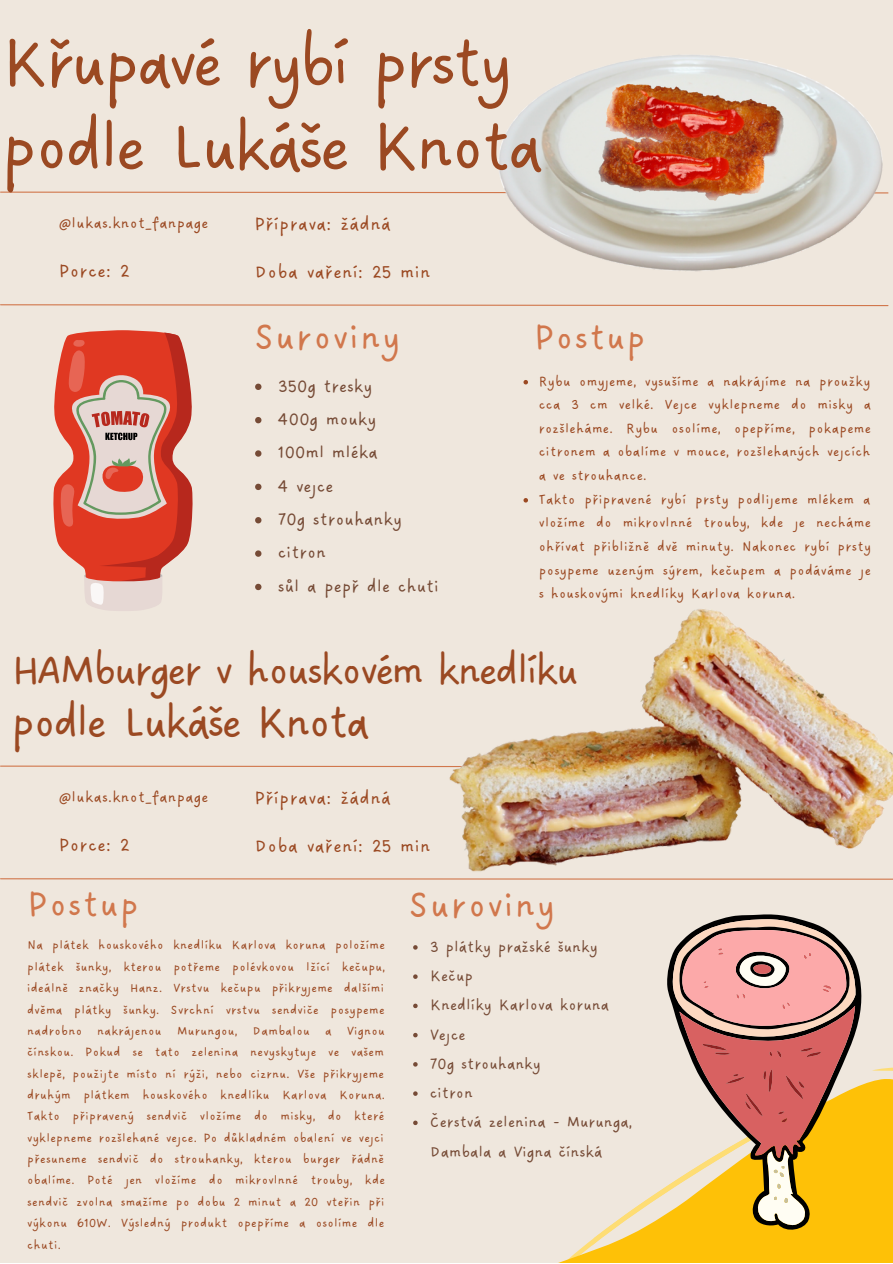
<style>
.page{position:relative;width:893px;height:1264px;background:#fff}
.page>*{position:absolute;margin:0;border:0;box-sizing:border-box;transform-origin:0 0}
.t1{font:74.85px "DO Sans Regular Alt";letter-spacing:-.065em;color:#9b4922}
.t2{font:49.5px "DO Sans Regular Alt";letter-spacing:-.065em;color:#9b4922}
.t3{font:46.5px "DO Sans Regular Alt";letter-spacing:-.065em;color:#9b4922}
.t4{font:40.05px "DO Sans Regular Alt";letter-spacing:.02em;color:#d1774c}
.t5{font:38.7px "DO Sans Regular Alt";letter-spacing:.02em;color:#d1774c}
.t6{font:19.95px "DO Sans Regular Alt";letter-spacing:.02em;color:#9b4922}
.t7{font:19.05px/33.3px "DO Sans Regular Alt";color:#764b36}
.t8{font:17.1px/29.2px "DO Sans Regular Alt";color:#764b36}
.t9{font:16.5px "DO Sans Regular Alt";letter-spacing:.02em;color:#9b4922}
.t10{font:15px/23.5px "DO Sans Regular Alt";letter-spacing:.02em;color:#9b4922}
.t11{font:13.5px/21.3px "DO Sans Regular Alt";letter-spacing:.02em;color:#9b4922;text-align:justify}
</style>
<div class="page">
<div style="left:0;top:0;width:892px;height:1262px;background:#efe7dd"></div>
<svg style="left:0;top:191px;width:492px;height:3px"></svg>
<svg style="left:0;top:304px;width:889px;height:3px"></svg>
<svg style="left:53px;top:330px;width:140px;height:281px"></svg>
<img style="left:492px;top:55px;width:397px;height:217px">
<svg style="left:0;top:765px;width:425px;height:3px"></svg>
<hr style="left:1px;top:878px;width:891px;height:1px;background:#d1774c">
<svg style="left:583px;top:919px;width:309px;height:343px"></svg>
<img style="left:425px;top:609px;width:467px;height:271px">
<svg style="left:523px;top:380px;width:5px;height:4px"></svg>
<svg style="left:523px;top:498px;width:5px;height:4px"></svg>
<svg style="left:255px;top:383px;width:6px;height:7px"></svg>
<svg style="left:255px;top:417px;width:6px;height:6px"></svg>
<svg style="left:255px;top:450px;width:6px;height:6px"></svg>
<svg style="left:255px;top:483px;width:6px;height:7px"></svg>
<svg style="left:255px;top:517px;width:6px;height:6px"></svg>
<svg style="left:255px;top:550px;width:6px;height:7px"></svg>
<svg style="left:255px;top:584px;width:6px;height:6px"></svg>
<svg style="left:413px;top:945px;width:4px;height:4px"></svg>
<svg style="left:413px;top:974px;width:4px;height:4px"></svg>
<svg style="left:413px;top:1003px;width:4px;height:5px"></svg>
<svg style="left:413px;top:1032px;width:4px;height:5px"></svg>
<svg style="left:413px;top:1062px;width:4px;height:4px"></svg>
<svg style="left:413px;top:1091px;width:4px;height:4px"></svg>
<svg style="left:413px;top:1120px;width:4px;height:5px"></svg>
<h1 class="t1" style="left:0;top:19px;width:514px">Křupavé rybí prsty</h1>
<h1 class="t1" style="left:0;top:103px;width:545px">podle Lukáše Knota</h1>
<p class="t9" style="left:59px;top:213px;width:151px">@lukas.knot_fanpage</p>
<h3 class="t6" style="left:254px;top:213px;width:138px">Příprava: žádná</h3>
<h3 class="t6" style="left:59px;top:259px;width:72px">Porce: 2</h3>
<h3 class="t6" style="left:254px;top:260px;width:178px">Doba vaření: 25 min</h3>
<h3 class="t4" style="left:254px;top:314px;width:147px">Suroviny</h3>
<h3 class="t5" style="left:534px;top:315px;width:114px">Postup</h3>
<p class="t10" style="left:539px;top:370px;width:334px">Rybu omyjeme, vysušíme a nakrájíme na proužky cca 3 cm velké. Vejce vyklepneme do misky a rozšleháme. Rybu osolíme, opepříme, pokapeme citronem a obalíme v mouce, rozšlehaných vejcích a ve strouhance.<br>Takto připravené rybí prsty podlijeme mlékem a vložíme do mikrovlnné trouby, kde je necháme ohřívat přibližně dvě minuty. Nakonec rybí prsty posypeme uzeným sýrem, kečupem a podáváme je s houskovými knedlíky Karlova koruna.</p>
<h3 class="t7" style="left:278px;top:370px;width:162px">350g tresky<br>400g mouky<br>100ml mléka<br>4 vejce<br>70g strouhanky citron<br>sůl a pepř dle chuti</h3>
<h3 class="t3" style="left:11px;top:643px;width:569px">HAMburger v houskovém knedlíku</h3>
<h2 class="t2" style="left:11px;top:693px;width:361px">podle Lukáše Knota</h2>
<p class="t9" style="left:59px;top:787px;width:151px">@lukas.knot_fanpage</p>
<h3 class="t6" style="left:254px;top:786px;width:138px">Příprava: žádná</h3>
<h3 class="t6" style="left:59px;top:833px;width:72px">Porce: 2</h3>
<h3 class="t6" style="left:254px;top:834px;width:178px">Doba vaření: 25 min</h3>
<h3 class="t5" style="left:27px;top:881px;width:114px">Postup</h3>
<p class="t11" style="left:27px;top:935px;width:359px">Na plátek houskového knedlíku Karlova koruna položíme plátek šunky, kterou potřeme polévkovou lžící kečupu, ideálně značky Hanz. Vrstvu kečupu přikryjeme dalšími dvěma plátky šunky. Svrchní vrstvu sendviče posypeme nadrobno nakrájenou Murungou, Dambalou a Vignou čínskou. Pokud se tato zelenina nevyskytuje ve vašem sklepě, použijte místo ní rýži, nebo cizrnu. Vše přikryjeme druhým plátkem houskového knedlíku Karlova Koruna.<br>Takto připravený sendvič vložíme do misky, do které vyklepneme rozšlehané vejce. Po důkladném obalení ve vejci přesuneme sendvič do strouhanky, kterou burger řádně obalíme. Poté jen vložíme do mikrovlnné trouby, kde sendvič zvolna smažíme po dobu 2 minut a 20 vteřin při výkonu 610W. Výsledný produkt opepříme a osolíme dle chuti.</p>
<h3 class="t4" style="left:409px;top:881px;width:147px">Suroviny</h3>
<p class="t8" style="left:430px;top:933px;width:204px">3 plátky pražské šunky<br>Kečup<br>Knedlíky Karlova koruna<br>Vejce<br>70g strouhanky<br>citron<br>Čerstvá zelenina - Murunga,<br>Dambala a Vigna čínská</p>
</div>
